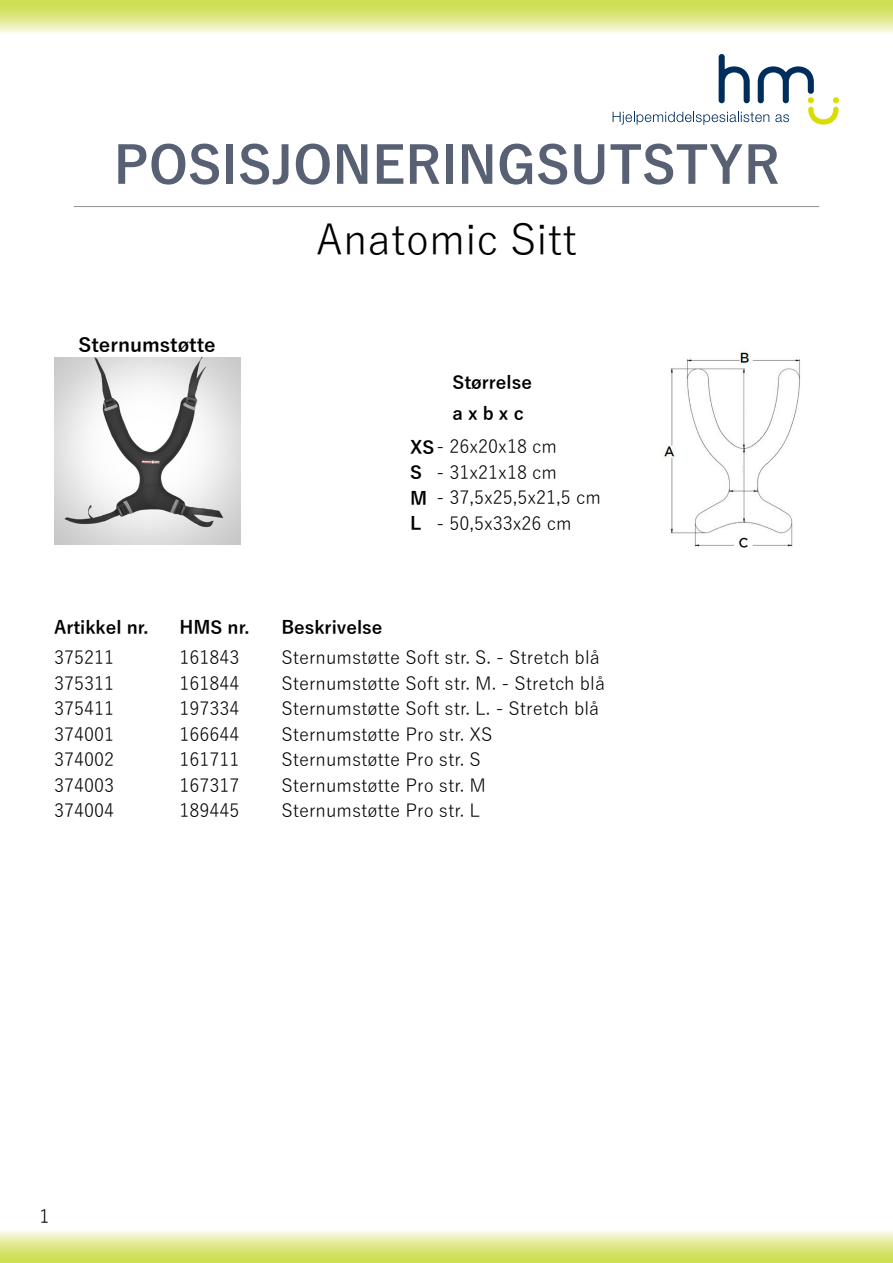
<style>
.page{position:relative;width:893px;height:1263px;background:#fff}
.page>*{position:absolute;margin:0;border:0;box-sizing:border-box;transform-origin:0 0}
.t1{font:700 51px "Yu Gothic";color:#586074}
.t2{font:42px "Yu Gothic";color:#000001}
.t3{font:700 19.5px "Yu Gothic";color:#000001}
.t4{font:18px "Yu Gothic";color:#000001}
.t5{font:700 18px "Yu Gothic";color:#000001}
.s1{font-weight:700}
</style>
<div class="page">
<svg style="left:0;top:0;width:893px;height:33px;background:#dee88b"></svg>
<svg style="left:0;top:1230px;width:893px;height:33px;background:#dfe990"></svg>
<hr style="left:74px;top:206px;width:745px;height:1px;background:#231f20">
<svg style="left:613px;top:54px;width:226px;height:71px"></svg>
<img style="left:54px;top:358px;width:186px;height:186px">
<img style="left:662px;top:352px;width:139px;height:196px">
<p class="t1" style="left:114px;top:136px;width:667px">POSISJONERINGSUTSTYR</p>
<p class="t2" style="left:316px;top:201px;width:263px">Anatomic Sitt</p>
<p class="t3" style="left:79px;top:334px;width:138px">Sternumstøtte</p>
<p class="t5" style="left:452px;top:373px;width:81px">Størrelse</p>
<p class="t5" style="left:452px;top:404px;width:73px">a x b x c</p>
<p class="t4" style="left:410px;top:430px;width:148px"><span class="s1">XS</span>- 26x20x18 cm</p>
<p class="t4" style="left:436px;top:456px;width:122px">- 31x21x18 cm</p>
<p class="t4" style="left:436px;top:481px;width:166px">- 37,5x25,5x21,5 cm</p>
<p class="t4" style="left:436px;top:507px;width:137px">- 50,5x33x26 cm</p>
<p class="t5" style="left:410px;top:462px;width:13px">S</p>
<p class="t5" style="left:410px;top:488px;width:19px">M</p>
<p class="t5" style="left:410px;top:513px;width:13px">L</p>
<p class="t5" style="left:54px;top:617px;width:96px">Artikkel nr.</p>
<p class="t5" style="left:179px;top:617px;width:71px">HMS nr.</p>
<p class="t5" style="left:281px;top:617px;width:102px">Beskrivelse</p>
<p class="t4" style="left:54px;top:641px;width:62px">375211</p>
<p class="t4" style="left:54px;top:667px;width:62px">375311</p>
<p class="t4" style="left:54px;top:692px;width:62px">375411</p>
<p class="t4" style="left:54px;top:718px;width:62px">374001</p>
<p class="t4" style="left:54px;top:743px;width:62px">374002</p>
<p class="t4" style="left:54px;top:769px;width:62px">374003</p>
<p class="t4" style="left:54px;top:794px;width:62px">374004</p>
<p class="t4" style="left:179px;top:641px;width:62px">161843</p>
<p class="t4" style="left:179px;top:667px;width:62px">161844</p>
<p class="t4" style="left:179px;top:692px;width:62px">197334</p>
<p class="t4" style="left:179px;top:718px;width:62px">166644</p>
<p class="t4" style="left:179px;top:743px;width:62px">161711</p>
<p class="t4" style="left:179px;top:769px;width:62px">167317</p>
<p class="t4" style="left:179px;top:794px;width:62px">189445</p>
<p class="t4" style="left:281px;top:641px;width:320px">Sternumstøtte Soft str. S. - Stretch blå</p>
<p class="t4" style="left:281px;top:667px;width:325px">Sternumstøtte Soft str. M. - Stretch blå</p>
<p class="t4" style="left:281px;top:692px;width:319px">Sternumstøtte Soft str. L. - Stretch blå</p>
<p class="t4" style="left:281px;top:718px;width:213px">Sternumstøtte Pro str. XS</p>
<p class="t4" style="left:281px;top:743px;width:201px">Sternumstøtte Pro str. S</p>
<p class="t4" style="left:281px;top:769px;width:206px">Sternumstøtte Pro str. M</p>
<p class="t4" style="left:281px;top:794px;width:200px">Sternumstøtte Pro str. L</p>
<p class="t4" style="left:39px;top:1199px;width:12px">1</p>
</div>
